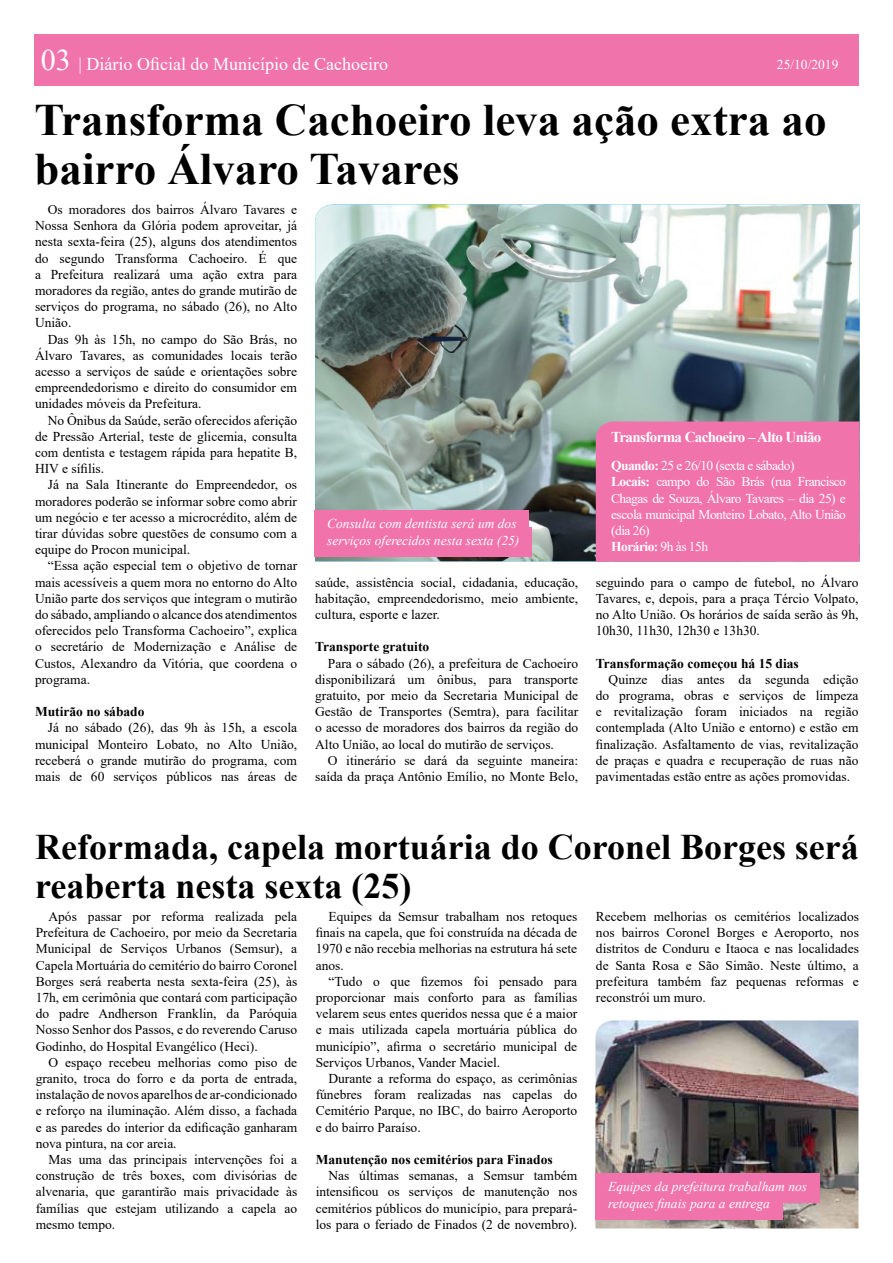
<style>
.page{position:relative;width:893px;height:1263px;background:#fff}
.page>*{position:absolute;margin:0;border:0;box-sizing:border-box;transform-origin:0 0}
.t1{font:700 45px/49.5px "Times New Roman";color:#000}
.t2{font:700 36px/39px "Times New Roman";color:#000}
.t3{font:18px "Times New Roman";color:#fff}
.t4{font:700 15px "Times New Roman";letter-spacing:-.04em;color:#fff}
.t5{font:13.5px/16.2px "Times New Roman";color:#000;text-align:justify}
.t6{font:13.5px/16.2px "Times New Roman";letter-spacing:-.04em;color:#fff}
.t7{font:italic 13.5px/16.5px "Times New Roman";color:#fff}
.t8{font:700 13.5px "Times New Roman";color:#000}
.s1{font-size:30px}
.s2{font-weight:700}
</style>
<div class="page">
<div style="left:34px;top:34px;width:824px;height:52px;background:#f173ac"></div>
<img style="left:315px;top:204px;width:544px;height:357px">
<div style="left:314px;top:510px;width:215px;height:30px;background:#f173ac"></div>
<div style="left:314px;top:527px;width:218px;height:29px;background:#f173ac"></div>
<img style="left:595px;top:1020px;width:263px;height:208px">
<div style="left:595px;top:1173px;width:225px;height:30px;background:#f173ac"></div>
<div style="left:595px;top:1190px;width:188px;height:29px;background:#f173ac"></div>
<div style="left:596px;top:421px;width:263px;height:141px;background:#f173ac"></div>
<h3 class="t3" style="left:41px;top:51px;width:349px"><span class="s1">03</span> | Diário Oficial do Município de Cachoeiro</h3>
<p class="t6" style="left:777px;top:55px;width:63px">25/10/2019</p>
<h1 class="t1" style="left:34px;top:94px;width:793px">Transforma Cachoeiro leva ação extra ao bairro Álvaro Tavares</h1>
<p class="t5" style="left:35px;top:201px;width:264px;text-indent:13px">Os moradores dos bairros Álvaro Tavares e Nossa Senhora da Glória podem aproveitar, já nesta sexta-feira (25), alguns dos atendimentos do segundo Transforma Cachoeiro. É que a Prefeitura realizará uma ação extra para moradores da região, antes do grande mutirão de serviços do programa, no sábado (26), no Alto União.</p>
<p class="t5" style="left:35px;top:330px;width:264px;text-indent:13px">Das 9h às 15h, no campo do São Brás, no Álvaro Tavares, as comunidades locais terão acesso a serviços de saúde e orientações sobre empreendedorismo e direito do consumidor em unidades móveis da Prefeitura.</p>
<p class="t5" style="left:35px;top:411px;width:264px;text-indent:13px">No Ônibus da Saúde, serão oferecidos aferição de Pressão Arterial, teste de glicemia, consulta com dentista e testagem rápida para hepatite B, HIV e sífilis.</p>
<p class="t5" style="left:35px;top:476px;width:264px;text-indent:13px">Já na Sala Itinerante do Empreendedor, os moradores poderão se informar sobre como abrir um negócio e ter acesso a microcrédito, além de tirar dúvidas sobre questões de consumo com a equipe do Procon municipal.</p>
<p class="t5" style="left:35px;top:557px;width:264px;text-indent:13px">“Essa ação especial tem o objetivo de tornar mais acessíveis a quem mora no entorno do Alto União parte dos serviços que integram o mutirão do sábado, ampliando o alcance dos atendimentos oferecidos pelo Transforma Cachoeiro”, explica o secretário de Modernização e Análise de Custos, Alexandro da Vitória, que coordena o programa.</p>
<p class="t8" style="left:35px;top:702px;width:111px">Mutirão no sábado</p>
<p class="t5" style="left:35px;top:719px;width:264px;text-indent:13px">Já no sábado (26), das 9h às 15h, a escola municipal Monteiro Lobato, no Alto União, receberá o grande mutirão do programa, com mais de 60 serviços públicos nas áreas de</p>
<p class="t4" style="left:611px;top:426px;width:212px">Transforma Cachoeiro – Alto União</p>
<p class="t6" style="left:611px;top:457px;width:236px"><span class="s2">Quando:</span> 25 e 26/10 (sexta e sábado)<br><span class="s2">Locais:</span> campo do São Brás (rua Francisco<br>Chagas de Souza, Álvaro Tavares – dia 25) e escola municipal Monteiro Lobato, Alto União (dia 26)<br><span class="s2">Horário:</span> 9h às 15h</p>
<p class="t5" style="left:596px;top:573px;width:264px">seguindo para o campo de futebol, no Álvaro Tavares, e, depois, para a praça Tércio Volpato, no Alto União. Os horários de saída serão às 9h, 10h30, 11h30, 12h30 e 13h30.</p>
<p class="t8" style="left:596px;top:653px;width:204px">Transformação começou há 15 dias</p>
<p class="t5" style="left:596px;top:671px;width:264px;text-indent:13px">Quinze dias antes da segunda edição do programa, obras e serviços de limpeza e revitalização foram iniciados na região contemplada (Alto União e entorno) e estão em finalização. Asfaltamento de vias, revitalização de praças e quadra e recuperação de ruas não pavimentadas estão entre as ações promovidas.</p>
<p class="t7" style="left:327px;top:515px;width:194px">Consulta com dentista será um dos serviços oferecidos nesta sexta (25)</p>
<p class="t5" style="left:315px;top:573px;width:265px">saúde, assistência social, cidadania, educação, habitação, empreendedorismo, meio ambiente, cultura, esporte e lazer.</p>
<p class="t8" style="left:315px;top:637px;width:116px">Transporte gratuito</p>
<p class="t5" style="left:315px;top:654px;width:265px;text-indent:13px">Para o sábado (26), a prefeitura de Cachoeiro disponibilizará um ônibus, para transporte gratuito, por meio da Secretaria Municipal de Gestão de Transportes (Semtra), para facilitar o acesso de moradores dos bairros da região do Alto União, ao local do mutirão de serviços.</p>
<p class="t5" style="left:315px;top:752px;width:265px;text-align:right">O itinerário se dará da seguinte maneira: saída da praça Antônio Emílio, no Monte Belo,</p>
<h2 class="t2" style="left:35px;top:827px;width:825px">Reformada, capela mortuária do Coronel Borges será reaberta nesta sexta (25)</h2>
<p class="t5" style="left:36px;top:908px;width:263px;text-indent:13px">Após passar por reforma realizada pela Prefeitura de Cachoeiro, por meio da Secretaria Municipal de Serviços Urbanos (Semsur), a Capela Mortuária do cemitério do bairro Coronel Borges será reaberta nesta sexta-feira (25), às 17h, em cerimônia que contará com participação do padre Andherson Franklin, da Paróquia Nosso Senhor dos Passos, e do reverendo Caruso Godinho, do Hospital Evangélico (Heci).</p>
<p class="t5" style="left:36px;top:1054px;width:263px;text-indent:13px">O espaço recebeu melhorias como piso de granito, troca do forro e da porta de entrada, instalação de novos aparelhos de ar-condicionado e reforço na iluminação. Além disso, a fachada e as paredes do interior da edificação ganharam nova pintura, na cor areia.</p>
<p class="t5" style="left:36px;top:1151px;width:263px;text-indent:13px">Mas uma das principais intervenções foi a construção de três boxes, com divisórias de alvenaria, que garantirão mais privacidade às famílias que estejam utilizando a capela ao mesmo tempo.</p>
<p class="t5" style="left:596px;top:908px;width:265px">Recebem melhorias os cemitérios localizados nos bairros Coronel Borges e Aeroporto, nos distritos de Conduru e Itaoca e nas localidades de Santa Rosa e São Simão. Neste último, a prefeitura também faz pequenas reformas e reconstrói um muro.</p>
<p class="t5" style="left:316px;top:908px;width:263px;text-indent:13px">Equipes da Semsur trabalham nos retoques finais na capela, que foi construída na década de 1970 e não recebia melhorias na estrutura há sete anos.</p>
<p class="t5" style="left:316px;top:973px;width:263px;text-indent:13px">“Tudo o que fizemos foi pensado para proporcionar mais conforto para as famílias velarem seus entes queridos nessa que é a maior e mais utilizada capela mortuária pública do município”, afirma o secretário municipal de Serviços Urbanos, Vander Maciel.</p>
<p class="t5" style="left:316px;top:1070px;width:263px;text-indent:13px">Durante a reforma do espaço, as cerimônias fúnebres foram realizadas nas capelas do Cemitério Parque, no IBC, do bairro Aeroporto e do bairro Paraíso.</p>
<p class="t8" style="left:316px;top:1150px;width:238px">Manutenção nos cemitérios para Finados</p>
<p class="t5" style="left:316px;top:1167px;width:263px;text-indent:13px">Nas últimas semanas, a Semsur também intensificou os serviços de manutenção nos cemitérios públicos do município, para prepará&shy;los para o feriado de Finados (2 de novembro).</p>
<p class="t7" style="left:608px;top:1178px;width:201px">Equipes da prefeitura trabalham nos retoques finais para a entrega</p>
</div>
